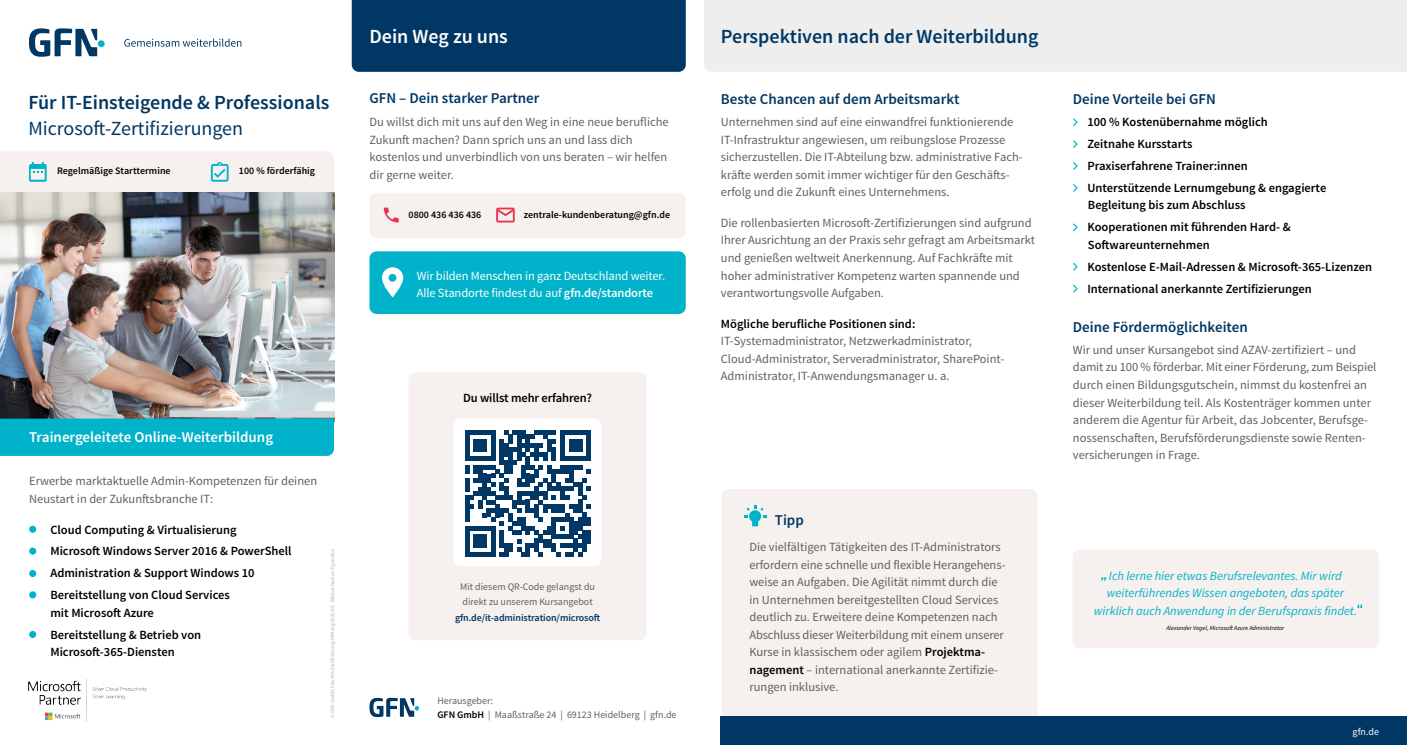
<style>
.page{position:relative;width:1407px;height:745px;background:#fff}
.page>*{position:absolute;margin:0;border:0;box-sizing:border-box;transform-origin:0 0}
.t1{font:600 20px "Source Sans Pro";color:#003764}
.t2{font:20px "Source Sans Pro";color:#003764}
.t3{font:600 20px "Source Sans Pro";color:#fff}
.t4{font:600 15px "Source Sans Pro";color:#003764}
.t5{font:600 15px "Source Sans Pro";color:#fff}
.t6{font:12.5px/17.5px "Source Sans Pro";color:#606060}
.t7{font:600 12.5px/21.9px "Source Sans Pro";color:#000}
.t8{font:italic 12.5px/17.5px "Source Sans Pro";color:#00b2ca;text-align:center}
.t9{font:12.5px/17.5px "Source Sans Pro";letter-spacing:-.01em;color:#fff}
.t10{font:10px/15px "Source Sans Pro";color:#606060}
.t11{font:600 10px "Source Sans Pro";color:#000}
.t12{font:600 10px "Source Sans Pro";letter-spacing:-.01em;color:#003764}
.t13{font:10px "Source Sans Pro";color:#fff}
.t14{font:italic 6.25px "Source Sans Pro";color:#000}
.t15{font:5px "Source Sans Pro";color:#afafaf}
.s1{font-weight:600}
.s2{font-weight:600;color:#000}
</style>
<div class="page">
<div style="left:369px;top:251px;width:317px;height:63px;background:#00b2ca;border-radius:7px"></div>
<div style="left:721px;top:489px;width:316px;height:241px;background:#f6f1ee;border-radius:7px"></div>
<div style="left:369px;top:193px;width:317px;height:45px;background:#f6f1ee;border-radius:7px"></div>
<div style="left:704px;top:0;width:703px;height:72px;background:#eee"></div>
<div style="left:721px;top:716px;width:686px;height:28px;background:#003764"></div>
<div style="left:352px;top:0;width:334px;height:72px;background:#003764"></div>
<svg style="left:29px;top:28px;width:76px;height:29px"></svg>
<svg style="left:124px;top:38px;width:117px;height:9px"></svg>
<svg style="left:369px;top:697px;width:50px;height:19px"></svg>
<svg style="left:382px;top:267px;width:21px;height:30px"></svg>
<img style="left:0;top:203px;width:334px;height:215px">
<div style="left:0;top:418px;width:334px;height:37px;background:#00b2ca"></div>
<div style="left:408px;top:372px;width:239px;height:267px;background:#f6f1ee;border-radius:7px"></div>
<div style="left:454px;top:418px;width:147px;height:147px;background:#fff;border-radius:7px"></div>
<svg style="left:465px;top:430px;width:126px;height:126px"></svg>
<div style="left:586px;top:517px;width:5px;height:8px;background:#003764"></div>
<div style="left:586px;top:530px;width:5px;height:13px;background:#003764"></div>
<div style="left:1072px;top:549px;width:307px;height:98px;background:#f6f1ee;border-radius:7px"></div>
<div style="left:29px;top:525px;width:7px;height:7px;background:#00b2ca;border-radius:50%"></div>
<div style="left:29px;top:547px;width:7px;height:7px;background:#00b2ca;border-radius:50%"></div>
<svg style="left:29px;top:569px;width:7px;height:7px"></svg>
<div style="left:29px;top:591px;width:7px;height:7px;background:#00b2ca;border-radius:50%"></div>
<div style="left:29px;top:630px;width:7px;height:7px;background:#00b2ca;border-radius:50%"></div>
<svg style="left:1073px;top:118px;width:5px;height:8px"></svg>
<svg style="left:1073px;top:140px;width:5px;height:8px"></svg>
<svg style="left:1073px;top:162px;width:5px;height:8px"></svg>
<svg style="left:1073px;top:184px;width:5px;height:8px"></svg>
<svg style="left:1073px;top:223px;width:5px;height:8px"></svg>
<svg style="left:1073px;top:262px;width:5px;height:8px"></svg>
<svg style="left:1073px;top:284px;width:5px;height:8px"></svg>
<svg style="left:744px;top:505px;width:22px;height:21px"></svg>
<img style="left:28px;top:679px;width:118px;height:42px">
<svg style="left:0;top:151px;width:334px;height:52px;background:#dedede"></svg>
<svg style="left:384px;top:207px;width:15px;height:15px"></svg>
<svg style="left:496px;top:207px;width:19px;height:15px"></svg>
<svg style="left:1101px;top:577px;width:5px;height:3px"></svg>
<svg style="left:1357px;top:604px;width:5px;height:3px"></svg>
<h1 class="t1" style="left:28px;top:89px;width:303px">Für IT-Einsteigende &amp; Professionals</h1>
<h1 class="t2" style="left:28px;top:116px;width:216px">Microsoft-Zertifizierungen</h1>
<p class="t11" style="left:57px;top:165px;width:115px">Regelmäßige Starttermine</p>
<p class="t11" style="left:239px;top:165px;width:78px">100 % förderfähig</p>
<h1 class="t3" style="left:369px;top:24px;width:140px">Dein Weg zu uns</h1>
<p class="t4" style="left:369px;top:89px;width:172px">GFN – Dein starker Partner</p>
<p class="t6" style="left:369px;top:113px;width:301px">Du willst dich mit uns auf den Weg in eine neue berufliche Zukunft machen? Dann sprich uns an und lass dich kostenlos und unverbindlich von uns beraten – wir helfen dir gerne weiter.</p>
<p class="t11" style="left:409px;top:208px;width:74px">0800 436 436 436</p>
<p class="t11" style="left:524px;top:208px;width:148px">zentrale-kundenberatung@gfn.de</p>
<p class="t9" style="left:417px;top:266px;width:250px">Wir bilden Menschen in ganz Deutschland weiter.<br>Alle Standorte findest du auf <span class="s1">gfn.de/standorte</span></p>
<p class="t5" style="left:29px;top:427px;width:245px">Trainergeleitete Online-Weiterbildung</p>
<p class="t6" style="left:29px;top:472px;width:290px">Erwerbe marktaktuelle Admin-Kompetenzen für deinen<br>Neustart in der Zukunftsbranche IT:</p>
<p class="t7" style="left:50px;top:518px;width:243px">Cloud Computing &amp; Virtualisierung<br>Microsoft Windows Server 2016 &amp; PowerShell Administration &amp; Support Windows 10<br>Bereitstellung von Cloud Services</p>
<p class="t7" style="left:50px;top:601px;width:152px">mit Microsoft Azure<br>Bereitstellung &amp; Betrieb von</p>
<p class="t7" style="left:50px;top:641px;width:126px">Microsoft-365-Diensten</p>
<p class="t15" style="left:329px;top:717px;width:170px;rotate:-90deg">© GFN GmbH, Fbw-MS-Zertifizierung-DINlang-2022-02, Bildnachweise: ©goodluz</p>
<p class="t7" style="left:463px;top:387px;width:130px">Du willst mehr erfahren?</p>
<p class="t10" style="left:460px;top:579px;width:136px">Mit diesem QR-Code gelangst du direkt zu unserem Kursangebot</p>
<p class="t12" style="left:455px;top:611px;width:147px">gfn.de/it-administration/microsoft</p>
<p class="t10" style="left:437px;top:694px;width:241px;line-height:13.1px">Herausgeber:<br><span class="s2">GFN GmbH</span> | Maaßstraße 24 | 69123 Heidelberg | gfn.de</p>
<h1 class="t1" style="left:721px;top:24px;width:319px">Perspektiven nach der Weiterbildung</h1>
<p class="t4" style="left:721px;top:90px;width:240px">Beste Chancen auf dem Arbeitsmarkt</p>
<p class="t6" style="left:721px;top:113px;width:303px">Unternehmen sind auf eine einwandfrei funktionierende IT-Infrastruktur angewiesen, um reibungslose Prozesse sicherzustellen. Die IT-Abteilung bzw. administrative Fach&shy;kräfte werden somit immer wichtiger für den Geschäfts&shy;erfolg und die Zukunft eines Unternehmens.</p>
<p class="t6" style="left:721px;top:214px;width:316px">Die rollenbasierten Microsoft-Zertifizierungen sind aufgrund Ihrer Ausrichtung an der Praxis sehr gefragt am Arbeitsmarkt und genießen weltweit Anerkennung. Auf Fachkräfte mit hoher administrativer Kompetenz warten spannende und verantwortungsvolle Aufgaben.</p>
<p class="t7" style="left:721px;top:313px;width:196px">Mögliche berufliche Positionen sind:</p>
<p class="t6" style="left:721px;top:332px;width:285px">IT-Systemadministrator, Netzwerkadministrator,<br>Cloud-Administrator, Serveradministrator, SharePoint-<br>Administrator, IT-Anwendungsmanager u. a.</p>
<p class="t4" style="left:775px;top:510px;width:30px">Tipp</p>
<p class="t6" style="left:749px;top:538px;width:258px">Die vielfältigen Tätigkeiten des IT-Administrators erfordern eine schnelle und flexible Herangehens&shy;weise an Aufgaben. Die Agilität nimmt durch die in Unternehmen bereitgestellten Cloud Services deutlich zu. Erweitere deine Kompetenzen nach Abschluss dieser Weiterbildung mit einem unserer Kurse in klassischem oder agilem <span class="s2">Projektma&shy;nagement</span> – international anerkannte Zertifizie&shy;rungen inklusive.</p>
<p class="t4" style="left:1073px;top:90px;width:144px">Deine Vorteile bei GFN</p>
<p class="t7" style="left:1087px;top:111px;width:240px">100 % Kostenübernahme möglich<br>Zeitnahe Kursstarts<br>Praxiserfahrene Trainer:innen<br>Unterstützende Lernumgebung &amp; engagierte</p>
<p class="t7" style="left:1087px;top:194px;width:205px">Begleitung bis zum Abschluss<br>Kooperationen mit führenden Hard- &amp;</p>
<p class="t7" style="left:1087px;top:234px;width:286px">Softwareunternehmen<br>Kostenlose E-Mail-Adressen &amp; Microsoft-365-Lizenzen<br>International anerkannte Zertifizierungen</p>
<p class="t4" style="left:1073px;top:317px;width:176px">Deine Fördermöglichkeiten</p>
<p class="t6" style="left:1073px;top:341px;width:305px">Wir und unser Kursangebot sind AZAV-zertifiziert – und damit zu 100 % förderbar. Mit einer Förderung, zum Beispiel durch einen Bildungsgutschein, nimmst du kostenfrei an dieser Weiterbildung teil. Als Kostenträger kommen unter anderem die Agentur für Arbeit, das Jobcenter, Berufsge&shy;nossenschaften, Berufsförderungsdienste sowie Renten&shy;versicherungen in Frage.</p>
<p class="t8" style="left:1094px;top:566px;width:265px">Ich lerne hier etwas Berufsrelevantes. Mir wird weiterführendes Wissen angeboten, das später wirklich auch Anwendung in der Berufspraxis findet.</p>
<p class="t14" style="left:1166px;top:623px;width:119px">Alexander Vogel, Microsoft Azure Administrator</p>
<p class="t13" style="left:1352px;top:724px;width:28px">gfn.de</p>
</div>
